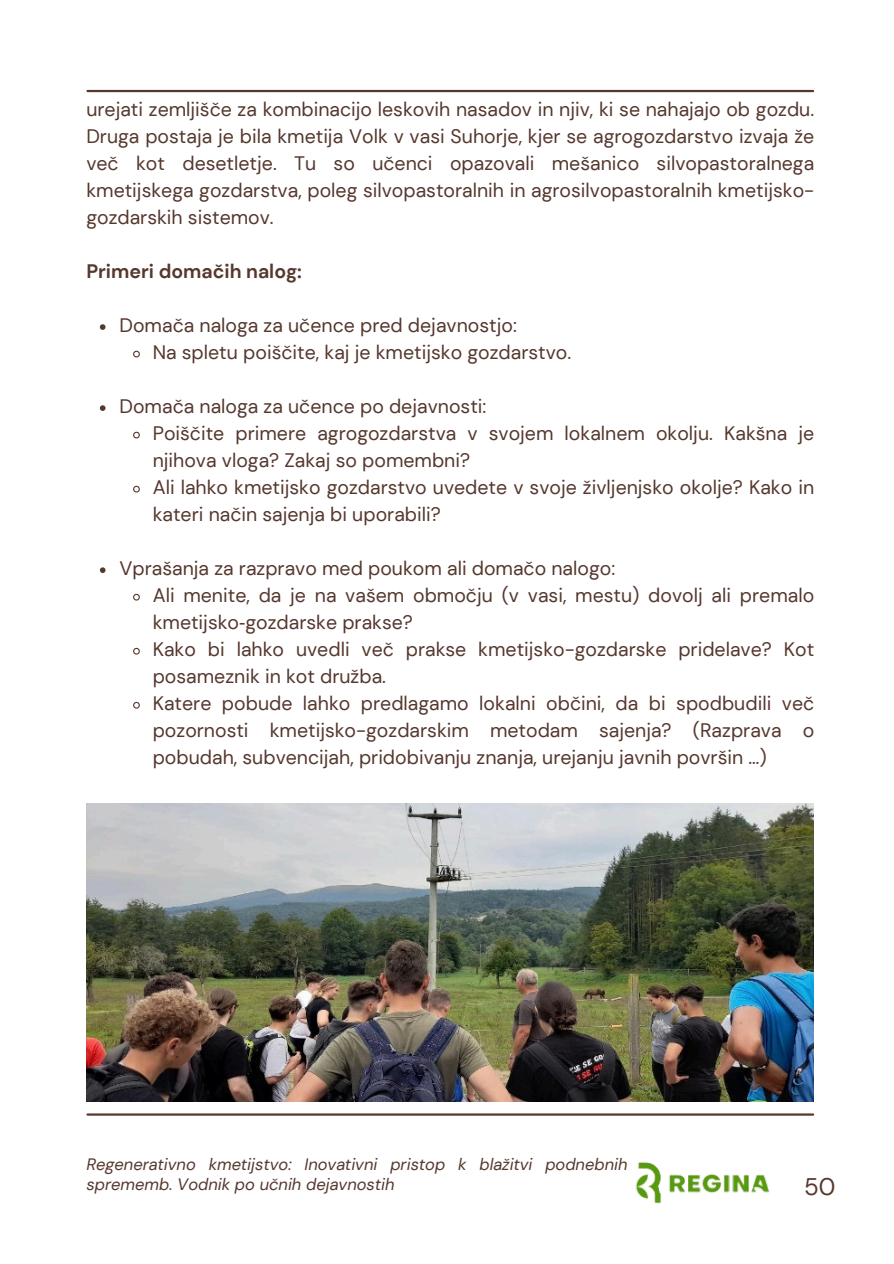
<style>
.page{position:relative;width:894px;height:1264px;background:#fff}
.page>*{position:absolute;margin:0;border:0;box-sizing:border-box;transform-origin:0 0}
.t1{font:24px "DM Sans";color:#55382e}
.t2{font:19.5px/27px "DM Sans";color:#55382e}
.t3{font:700 19.5px "DM Sans";color:#55382e}
.t4{font:italic 16.5px/19.2px "DM Sans";color:#55382e}
.s1{font-family:"Noto Sans"}
</style>
<div class="page">
<img style="left:635px;top:1162px;width:135px;height:42px">
<hr style="left:87px;top:90px;width:725px;height:2px;background:#55382e">
<hr style="left:87px;top:1113px;width:725px;height:2px;background:#55382e">
<svg style="left:100px;top:324px;width:5px;height:6px"></svg>
<svg style="left:133px;top:350px;width:7px;height:8px"></svg>
<svg style="left:100px;top:405px;width:5px;height:6px"></svg>
<svg style="left:133px;top:431px;width:7px;height:8px"></svg>
<svg style="left:133px;top:485px;width:7px;height:8px"></svg>
<svg style="left:100px;top:567px;width:5px;height:6px"></svg>
<svg style="left:133px;top:593px;width:7px;height:8px"></svg>
<svg style="left:133px;top:647px;width:7px;height:8px"></svg>
<svg style="left:133px;top:701px;width:7px;height:8px"></svg>
<img style="left:86px;top:803px;width:727px;height:298px">
<h3 class="t2" style="left:86px;top:96px;width:729px;text-align:justify">urejati zemljišče za kombinacijo leskovih nasadov in njiv, ki se nahajajo ob gozdu.<br>Druga postaja je bila kmetija Volk v vasi Suhorje, kjer se agrogozdarstvo izvaja že več kot desetletje. Tu so učenci opazovali mešanico silvopastoralnega kmetijskega gozdarstva, poleg silvopastoralnih in agrosilvopastoralnih kmetijsko&shy;gozdarskih sistemov.</h3>
<h2 class="t3" style="left:86px;top:259px;width:217px">Primeri domačih nalog:</h2>
<p class="t2" style="left:119px;top:312px;width:399px">Domača naloga za učence pred dejavnostjo:</p>
<p class="t2" style="left:153px;top:339px;width:420px">Na spletu poiščite, kaj je kmetijsko gozdarstvo.</p>
<p class="t2" style="left:119px;top:393px;width:368px">Domača naloga za učence po dejavnosti:</p>
<p class="t2" style="left:153px;top:420px;width:662px">Poiščite primere agrogozdarstva v svojem lokalnem okolju. Kakšna je njihova vloga? Zakaj so pomembni?</p>
<p class="t2" style="left:153px;top:474px;width:663px">Ali lahko kmetijsko gozdarstvo uvedete v svoje življenjsko okolje? Kako in kateri način sajenja bi uporabili?</p>
<p class="t2" style="left:119px;top:555px;width:497px">Vprašanja za razpravo med poukom ali domačo nalogo:</p>
<p class="t2" style="left:153px;top:582px;width:662px">Ali menite, da je na vašem območju (v vasi, mestu) dovolj ali premalo kmetijsko<span class="s1">‑</span>gozdarske prakse?</p>
<p class="t2" style="left:153px;top:636px;width:663px">Kako bi lahko uvedli več prakse kmetijsko-gozdarske pridelave? Kot posameznik in kot družba.</p>
<p class="t2" style="left:153px;top:690px;width:663px;text-align:justify">Katere pobude lahko predlagamo lokalni občini, da bi spodbudili več pozornosti kmetijsko-gozdarskim metodam sajenja? (Razprava o pobudah, subvencijah, pridobivanju znanja, urejanju javnih površin …)</p>
<p class="t4" style="left:86px;top:1155px;width:542px">Regenerativno kmetijstvo: Inovativni pristop k blažitvi podnebnih sprememb. Vodnik po učnih dejavnostih</p>
<p class="t1" style="left:804px;top:1171px;width:33px">50</p>
</div>
